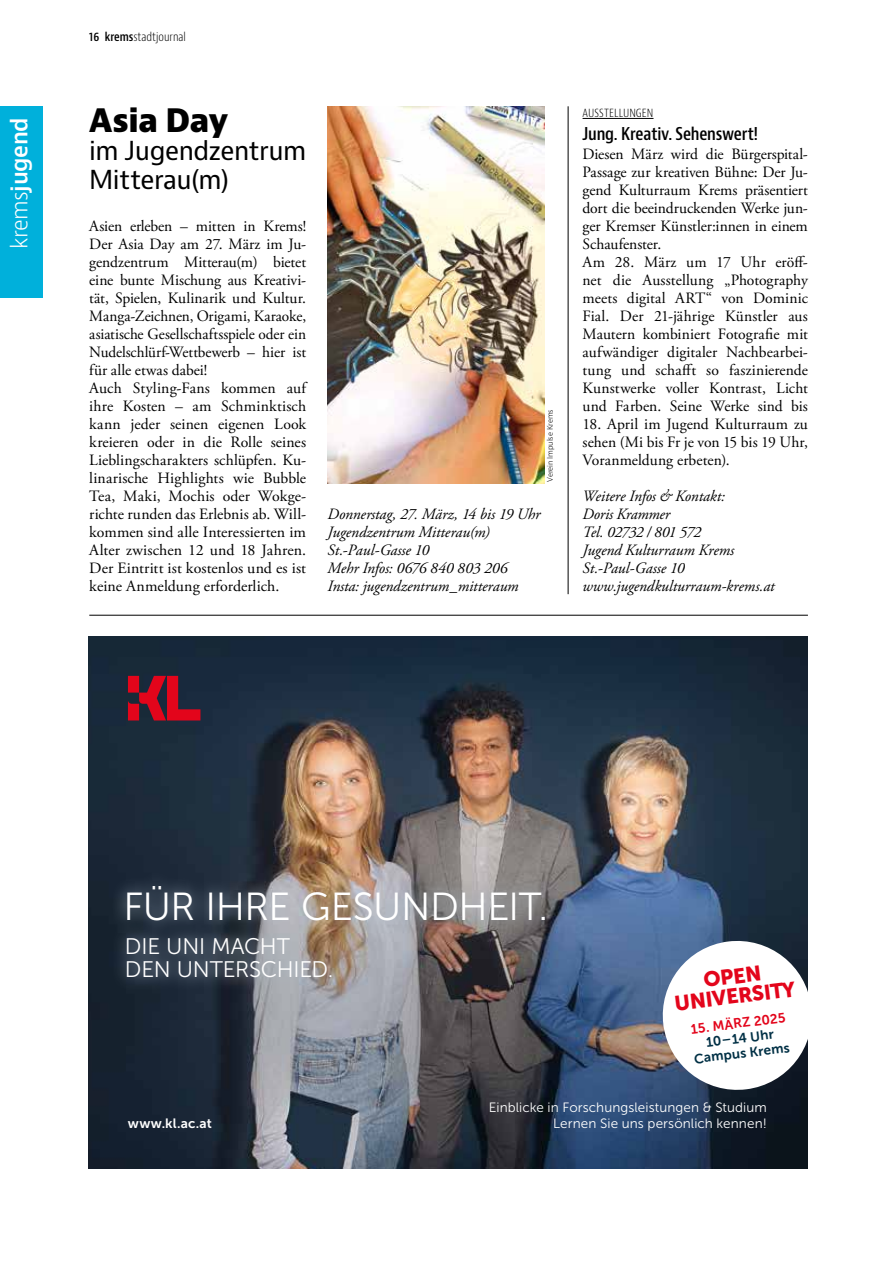
<style>
.page{position:relative;width:893px;height:1263px;background:#fff}
.page>*{position:absolute;margin:0;border:0;box-sizing:border-box;transform-origin:0 0}
.t1{font:39px "Museo Sans 300";letter-spacing:-.01em;color:#fff}
.t2{font:800 31.5px "Bernino Sans";letter-spacing:-.015em;color:#000}
.t3{font:25.5px/28.5px "Bernino Sans";letter-spacing:-.02em;color:#000}
.t4{font:22.5px/22.5px "Museo Sans 300";letter-spacing:-.01em;color:#fff}
.t5{font:600 22.5px "Bernino Sans";letter-spacing:-.02em;color:#fff}
.t6{font:21px/19.5px "Museo Sans 900";color:#e3051b;text-align:center}
.t7{font:600 condensed 17.25px "Bernino Sans";letter-spacing:-.01em;color:#000}
.t8{font:15.75px/18px "Adobe Garamond Pro";color:#000}
.t9{font:italic 15.75px/18px "Adobe Garamond Pro";letter-spacing:-.005em;color:#000}
.t10{font:13.5px/16.2px "Museo Sans 300";letter-spacing:.005em;color:#fff;text-align:right}
.t11{font:13.5px/15px "Museo Sans 700";color:#003045;text-align:center}
.t12{font:13.5px "Museo Sans 700";letter-spacing:.01em;color:#fff}
.t13{font:13.5px "Museo Sans 700";color:#e3051b}
.t14{font:300 condensed 12px "Bernino Sans";color:#000}
.t15{font:300 7.5px "Bernino Sans";letter-spacing:-.01em;color:#000}
.s1{font-weight:300}
.s2{font-weight:600}
</style>
<div class="page">
<div style="left:0;top:106px;width:43px;height:191px;background:#00b0db"></div>
<hr style="left:89px;top:615px;width:719px;height:1px;background:#000">
<img style="left:89px;top:637px;width:718px;height:531px">
<svg style="left:128px;top:676px;width:72px;height:44px;background:#84162a"></svg>
<div style="left:112px;top:871px;width:447px;height:121px;background:#aebecb;opacity:.86"></div>
<svg style="left:658px;top:936px;width:149px;height:158px"></svg>
<hr style="left:583px;top:118px;width:70px;height:1px;background:#000">
<hr style="left:568px;top:106px;width:1px;height:488px;background:#000">
<img style="left:327px;top:106px;width:217px;height:377px">
<h3 class="t5" style="left:5px;top:249px;width:133px;rotate:-90deg"><span class="s1">krems</span>jugend</h3>
<p class="t14" style="left:89px;top:29px;width:98px"><span class="s2">16 krems</span>stadtjournal</p>
<h2 class="t2" style="left:89px;top:99px;width:141px">Asia Day</h2>
<h3 class="t3" style="left:89px;top:137px;width:218px">im Jugendzentrum<br>Mitterau(m)</h3>
<p class="t8" style="left:89px;top:218px;width:218px">Asien erleben – mitten in Krems!<br>Der Asia Day am 27. März im Ju&shy;gendzentrum Mitterau(m) bietet eine bunte Mischung aus Kreativi&shy;tät, Spielen, Kulinarik und Kultur.<br>Manga-Zeichnen, Origami, Karaoke, asiatische Gesellschaftsspiele oder ein Nudelschlürf-Wettbewerb – hier ist für alle etwas dabei!<br>Auch Styling-Fans kommen auf ihre Kosten – am Schminktisch kann jeder seinen eigenen Look kreieren oder in die Rolle seines Lieblingscharakters schlüpfen. Ku&shy;linarische Highlights wie Bubble Tea, Maki, Mochis oder Wokge&shy;richte runden das Erlebnis ab. Will&shy;kommen sind alle Interessierten im Alter zwischen 12 und 18 Jahren.<br>Der Eintritt ist kostenlos und es ist keine Anmeldung erforderlich.</p>
<p class="t15" style="left:545px;top:482px;width:74px;rotate:-90deg">Verein Impulse Krems</p>
<p class="t9" style="left:327px;top:506px;width:215px">Donnerstag, 27. März, 14 bis 19 Uhr<br>Jugendzentrum Mitterau(m)<br>St.-Paul-Gasse 10<br>Mehr Infos: 0676 840 803 206<br>Insta: jugendzentrum_mitteraum</p>
<p class="t14" style="left:583px;top:106px;width:72px">AUSSTELLUNGEN</p>
<p class="t7" style="left:583px;top:123px;width:177px">Jung. Kreativ. Sehenswert!</p>
<p class="t8" style="left:583px;top:146px;width:227px">Diesen März wird die Bürgerspital-Passage zur kreativen Bühne: Der Ju&shy;gend Kulturraum Krems präsentiert dort die beeindruckenden Werke jun&shy;ger Kremser Künstler:innen in einem Schaufenster.<br>Am 28. März um 17 Uhr eröff&shy;net die Ausstellung „Photography meets digital ART“ von Dominic Fial. Der 21-jährige Künstler aus Mautern kombiniert Fotografie mit aufwändiger digitaler Nachbearbei&shy;tung und schafft so faszinierende Kunstwerke voller Kontrast, Licht und Farben. Seine Werke sind bis</p>
<p class="t8" style="left:583px;top:416px;width:227px;text-align:justify">18. April im Jugend Kulturraum zu sehen (Mi bis Fr je von 15 bis 19 Uhr, Voranmeldung erbeten).</p>
<p class="t9" style="left:583px;top:488px;width:194px">Weitere Infos &amp; Kontakt:<br>Doris Krammer<br>Tel. 02732 / 801 572<br>Jugend Kulturraum Krems<br>St.-Paul-Gasse 10 www.jugendkulturraum-krems.at</p>
<h1 class="t1" style="left:123px;top:885px;width:426px">FÜR IHRE GESUNDHEIT.</h1>
<h3 class="t4" style="left:125px;top:935px;width:210px">DIE UNI MACHT<br>DEN UNTERSCHIED.</h3>
<h3 class="t6" style="left:671px;top:974px;width:123px;rotate:-7deg">OPEN<br>UNIVERSITY</h3>
<p class="t13" style="left:690px;top:1021px;width:97px;rotate:-7deg">15. MÄRZ 2025</p>
<p class="t11" style="left:691px;top:1036px;width:98px;rotate:-7deg">10 – 14 Uhr<br>Campus Krems</p>
<p class="t12" style="left:128px;top:1116px;width:85px">www.kl.ac.at</p>
<p class="t10" style="left:489px;top:1099px;width:279px">Einblicke in Forschungsleistungen &amp; Studium<br>Lernen Sie uns persönlich kennen!</p>
</div>
